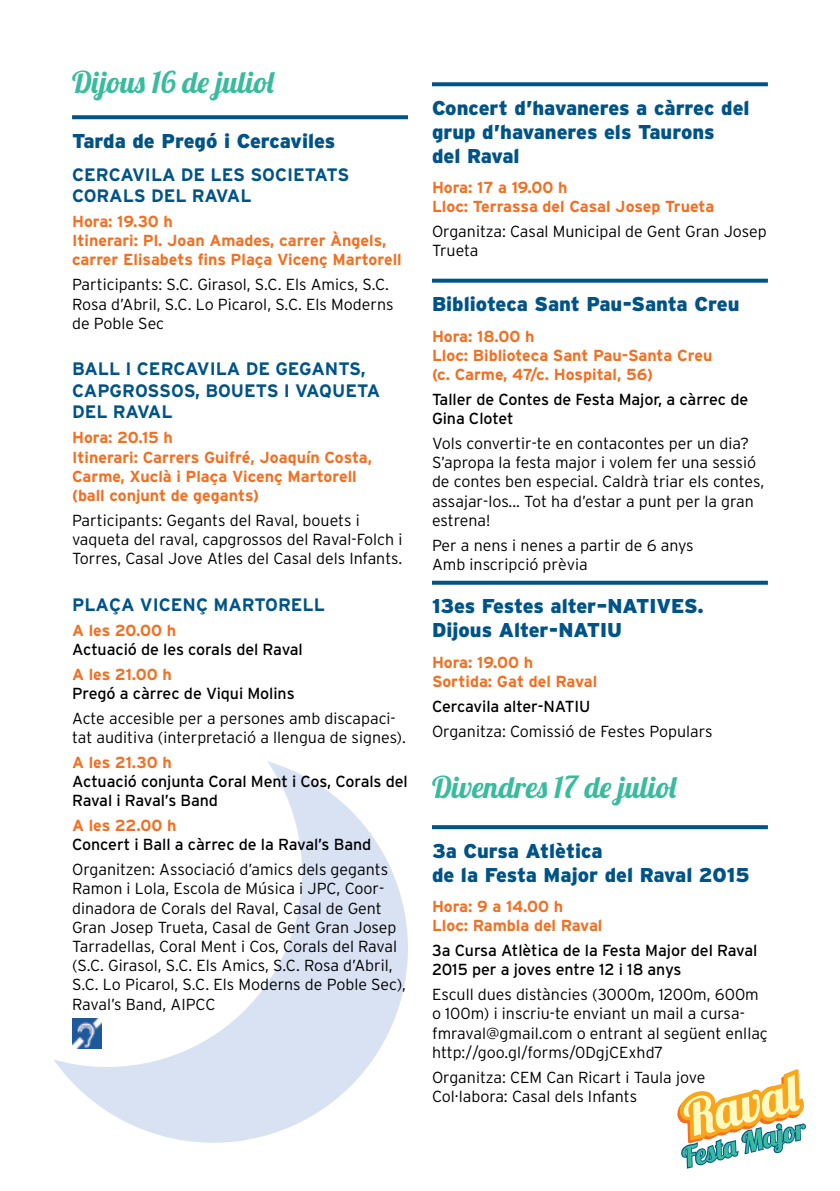
<style>
.page{position:relative;width:840px;height:1191px;background:#fff}
.page>*{position:absolute;margin:0;border:0;box-sizing:border-box;transform-origin:0 0}
.t1{font:30px "Lobster 1.4";color:#39bb9d}
.t2{font:900 20px/24px "Interstate";color:#005387}
.t3{font:700 18px/21.6px "Interstate";color:#005387}
.t4{font:300 16px/19.2px "Interstate";color:#000}
.t5{font:700 16px/19.2px "Interstate";color:#f36f21}
.t6{font:16px/19.2px "Interstate";letter-spacing:-.005em;color:#000}
</style>
<div class="page">
<svg style="left:54px;top:761px;width:354px;height:382px"></svg>
<svg style="left:72px;top:115px;width:336px;height:4px"></svg>
<img style="left:72px;top:1018px;width:30px;height:30px">
<svg style="left:432px;top:82px;width:335px;height:4px"></svg>
<svg style="left:432px;top:279px;width:335px;height:4px"></svg>
<svg style="left:432px;top:581px;width:335px;height:4px"></svg>
<svg style="left:432px;top:825px;width:335px;height:4px"></svg>
<svg style="left:677px;top:1069px;width:129px;height:100px"></svg>
<h1 class="t1" style="left:72px;top:63px;width:203px">Dijous 16 de juliol</h1>
<p class="t2" style="left:72px;top:128px;width:264px">Tarda de Pregó i Cercaviles</p>
<p class="t3" style="left:72px;top:163px;width:278px">CERCAVILA DE LES SOCIETATS<br>CORALS DEL RAVAL</p>
<p class="t5" style="left:72px;top:212px;width:331px">Hora: 19.30 h<br>Itinerari: Pl. Joan Amades, carrer Àngels, carrer Elisabets fins Plaça Vicenç Martorell</p>
<p class="t4" style="left:72px;top:275px;width:323px">Participants: S.C. Girasol, S.C. Els Amics, S.C.<br>Rosa d’Abril, S.C. Lo Picarol, S.C. Els Moderns de Poble Sec</p>
<p class="t3" style="left:72px;top:358px;width:309px">BALL I CERCAVILA DE GEGANTS,<br>CAPGROSSOS, BOUETS I VAQUETA<br>DEL RAVAL</p>
<p class="t5" style="left:72px;top:428px;width:301px">Hora: 20.15 h<br>Itinerari: Carrers Guifré, Joaquín Costa,<br>Carme, Xuclà i Plaça Vicenç Martorell (ball conjunt de gegants)</p>
<p class="t4" style="left:72px;top:510px;width:332px">Participants: Gegants del Raval, bouets i vaqueta del raval, capgrossos del Raval-Folch i<br>Torres, Casal Jove Atles del Casal dels Infants.</p>
<p class="t3" style="left:72px;top:593px;width:254px">PLAÇA VICENÇ MARTORELL</p>
<p class="t5" style="left:72px;top:620px;width:105px">A les 20.00 h</p>
<p class="t6" style="left:72px;top:639px;width:232px">Actuació de les corals del Raval</p>
<p class="t5" style="left:72px;top:664px;width:101px">A les 21.00 h</p>
<p class="t6" style="left:72px;top:683px;width:224px">Pregó a càrrec de Viqui Molins</p>
<p class="t4" style="left:72px;top:708px;width:335px">Acte accesible per a persones amb discapaci&shy;tat auditiva (interpretació a llengua de signes).</p>
<p class="t5" style="left:72px;top:752px;width:101px">A les 21.30 h</p>
<p class="t6" style="left:72px;top:771px;width:337px">Actuació conjunta Coral Ment i Cos, Corals del<br>Raval i Raval’s Band</p>
<p class="t5" style="left:72px;top:815px;width:106px">A les 22.00 h</p>
<p class="t6" style="left:72px;top:835px;width:300px">Concert i Ball a càrrec de la Raval’s Band</p>
<p class="t4" style="left:72px;top:860px;width:335px">Organitzen: Associació d’amics dels gegants Ramon i Lola, Escola de Música i JPC, Coor&shy;dinadora de Corals del Raval, Casal de Gent Gran Josep Trueta, Casal de Gent Gran Josep Tarradellas, Coral Ment i Cos, Corals del Raval (S.C. Girasol, S.C. Els Amics, S.C. Rosa d’Abril, S.C. Lo Picarol, S.C. Els Moderns de Poble Sec), Raval’s Band, AIPCC</p>
<p class="t2" style="left:432px;top:95px;width:319px">Concert d’havaneres a càrrec del grup d’havaneres els Taurons<br>del Raval</p>
<p class="t5" style="left:432px;top:178px;width:284px">Hora: 17 a 19.00 h<br>Lloc: Terrassa del Casal Josep Trueta</p>
<p class="t4" style="left:432px;top:222px;width:336px">Organitza: Casal Municipal de Gent Gran Josep<br>Trueta</p>
<p class="t2" style="left:432px;top:292px;width:309px">Biblioteca Sant Pau-Santa Creu</p>
<p class="t5" style="left:432px;top:326px;width:282px">Hora: 18.00 h<br>Lloc: Biblioteca Sant Pau-Santa Creu (c. Carme, 47/c. Hospital, 56)</p>
<p class="t6" style="left:432px;top:389px;width:318px">Taller de Contes de Festa Major, a càrrec de<br>Gina Clotet</p>
<p class="t4" style="left:432px;top:433px;width:333px">Vols convertir-te en contacontes per un dia?<br>S’apropa la festa major i volem fer una sessió de contes ben especial. Caldrà triar els contes, assajar-los... Tot ha d’estar a punt per la gran estrena!</p>
<p class="t4" style="left:432px;top:535px;width:263px">Per a nens i nenes a partir de 6 anys<br>Amb inscripció prèvia</p>
<p class="t2" style="left:432px;top:594px;width:273px">13es Festes alter–NATIVES.<br>Dijous Alter-NATIU</p>
<p class="t5" style="left:432px;top:652px;width:167px">Hora: 19.00 h<br>Sortida: Gat del Raval</p>
<p class="t6" style="left:432px;top:696px;width:160px">Cercavila alter-NATIU</p>
<p class="t4" style="left:432px;top:721px;width:282px">Organitza: Comissió de Festes Populars</p>
<h1 class="t1" style="left:432px;top:767px;width:245px">Divendres 17 de juliol</h1>
<p class="t2" style="left:432px;top:838px;width:319px">3a Cursa Atlètica<br>de la Festa Major del Raval 2015</p>
<p class="t5" style="left:432px;top:896px;width:172px">Hora: 9 a 14.00 h<br>Lloc: Rambla del Raval</p>
<p class="t6" style="left:432px;top:940px;width:327px">3a Cursa Atlètica de la Festa Major del Raval<br>2015 per a joves entre 12 i 18 anys</p>
<p class="t4" style="left:432px;top:985px;width:337px">Escull dues distàncies (3000m, 1200m, 600m o 100m) i inscriu-te enviant un mail a cursa&shy;fmraval@gmail.com o entrant al següent enllaç http://goo.gl/forms/0DgjCExhd7</p>
<p class="t4" style="left:432px;top:1067px;width:275px">Organitza: CEM Can Ricart i Taula jove<br>Col·labora: Casal dels Infants</p>
</div>
